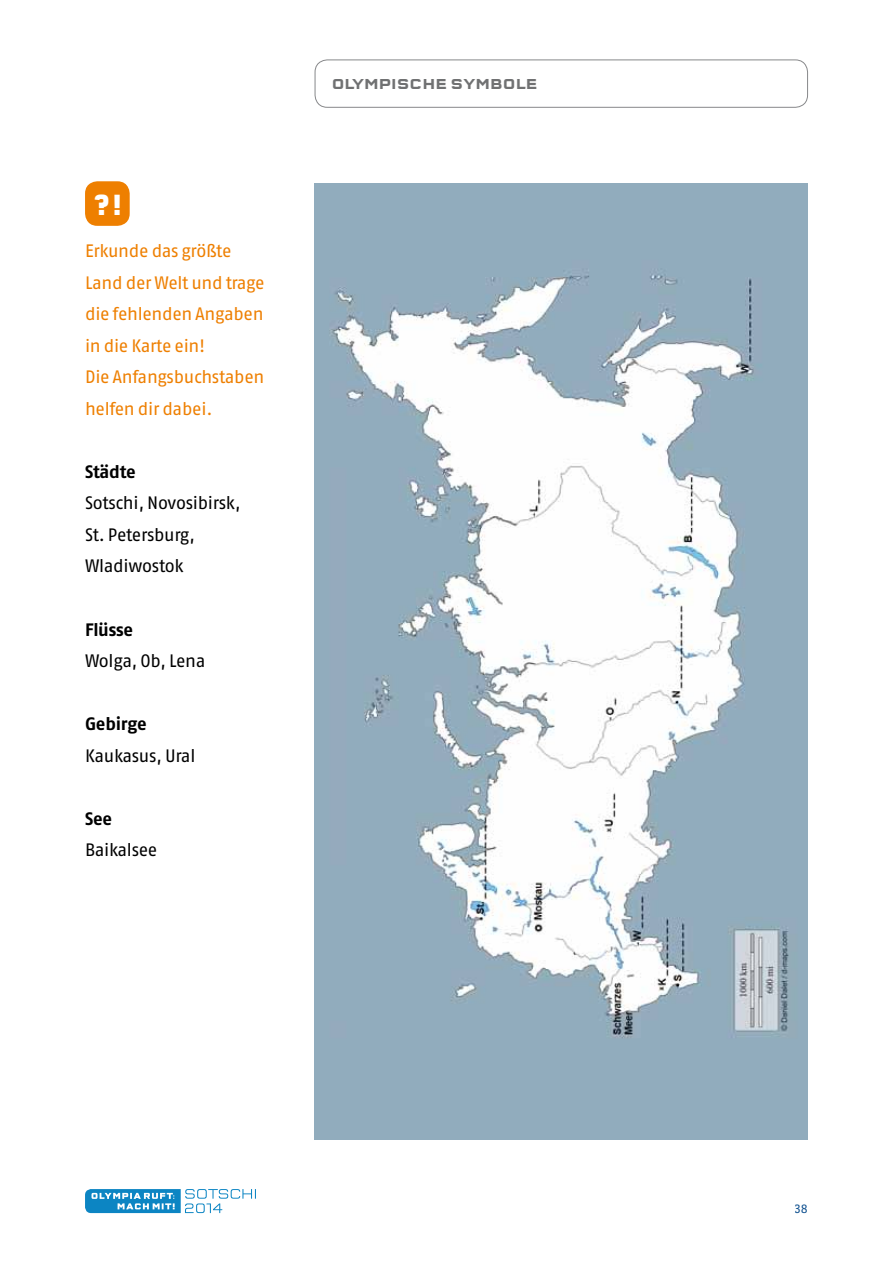
<style>
.page{position:relative;width:893px;height:1263px;background:#fff}
.page>*{position:absolute;margin:0;border:0;box-sizing:border-box;transform-origin:0 0}
.t1{font:700 30.45px "Q Type Square";color:#fff}
.t2{font:18px/31.5px "Fago No";letter-spacing:-.02em;color:#ee7f00}
.t3{font:18px/31.5px "Fago No";letter-spacing:-.015em;color:#000}
.t4{font:700 18px "Fago No";letter-spacing:-.015em;color:#000}
.t5{font:700 15px "Q Type Square";letter-spacing:.005em;color:#707172}
.t6{font:12px "Fago Office Serif";color:#0a4d8d}
</style>
<div class="page">
<div style="left:315px;top:60px;width:493px;height:48px;border:1px solid #87888a;border-radius:12px"></div>
<svg style="left:85px;top:1189px;width:171px;height:24px"></svg>
<img style="left:315px;top:184px;width:493px;height:955px">
<div style="left:85px;top:181px;width:45px;height:45px;background:#ee7f00;border-radius:12px"></div>
<h1 class="t1" style="left:92px;top:187px;width:32px">?!</h1>
<p class="t2" style="left:85px;top:235px;width:181px">Erkunde das größte<br>Land der Welt und trage die fehlenden Angaben in die Karte ein!<br>Die Anfangsbuchstaben helfen dir dabei.</p>
<p class="t4" style="left:85px;top:461px;width:52px">Städte</p>
<p class="t3" style="left:85px;top:487px;width:157px">Sotschi, Novosibirsk,<br>St. Petersburg,<br>Wladiwostok</p>
<p class="t4" style="left:85px;top:619px;width:50px">Flüsse</p>
<p class="t3" style="left:85px;top:645px;width:122px">Wolga, Ob, Lena</p>
<p class="t4" style="left:85px;top:713px;width:63px">Gebirge</p>
<p class="t3" style="left:85px;top:739px;width:112px">Kaukasus, Ural</p>
<p class="t4" style="left:85px;top:808px;width:28px">See</p>
<p class="t3" style="left:85px;top:834px;width:74px">Baikalsee</p>
<p class="t5" style="left:332px;top:75px;width:205px">OLYMPISCHE SYMBOLE</p>
<p class="t6" style="left:794px;top:1202px;width:15px">38</p>
</div>
